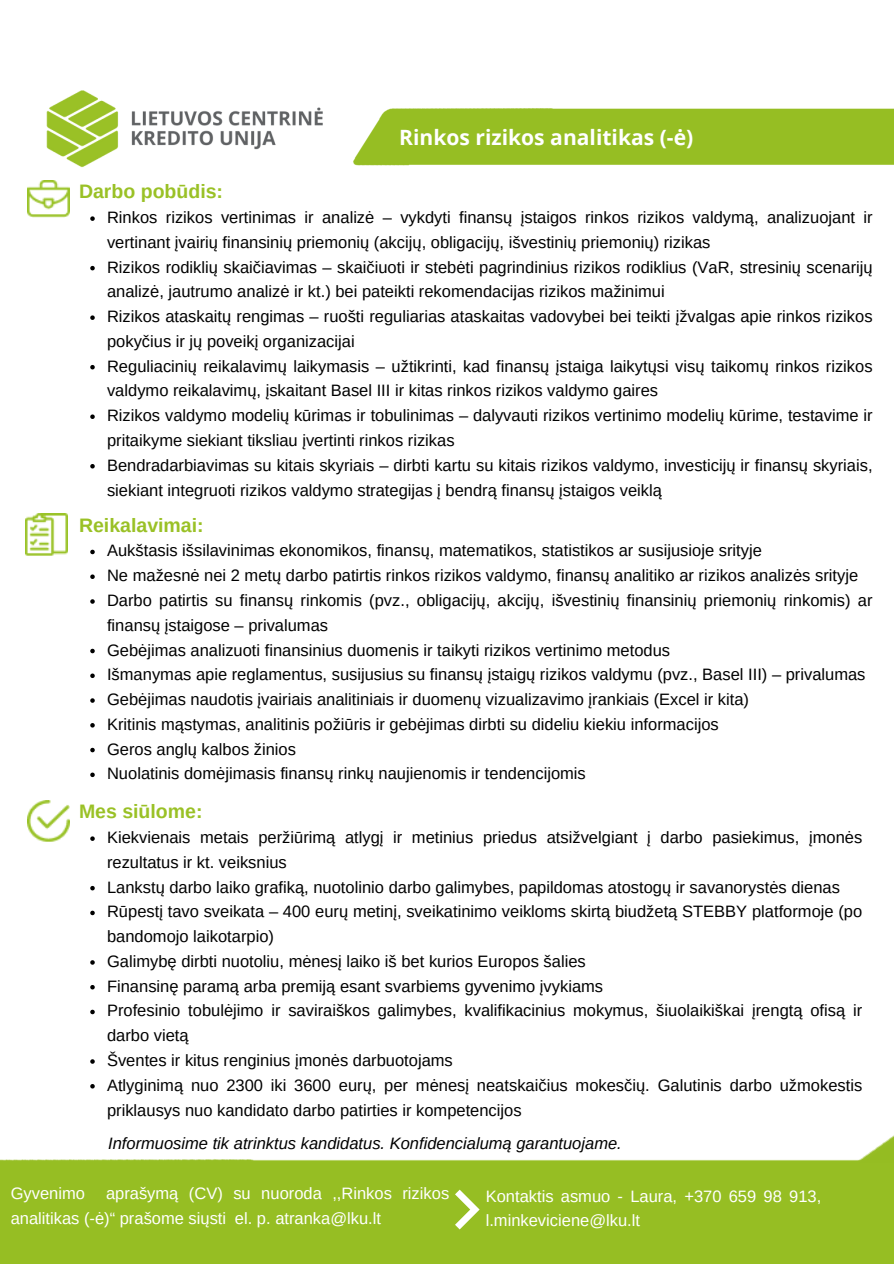
<style>
.page{position:relative;width:894px;height:1264px;background:#fff}
.page>*{position:absolute;margin:0;border:0;box-sizing:border-box;transform-origin:0 0}
.t1{font:700 21px "Open Sans";color:#fff}
.t2{font:700 19.5px "Arimo";color:#9ac126}
.t3{font:16.5px/24.8px "Arimo";color:#000}
.t4{font:16.5px/24.8px "Arimo";color:#fff}
.t5{font:italic 16.5px "Arimo";color:#000}
</style>
<div class="page">
<img style="left:353px;top:108px;width:540px;height:58px">
<img style="left:46px;top:90px;width:277px;height:102px">
<img style="left:0;top:1088px;width:893px;height:175px">
<img style="left:25px;top:513px;width:42px;height:43px">
<img style="left:27px;top:800px;width:42px;height:42px">
<svg style="left:455px;top:1189px;width:24px;height:39px"></svg>
<svg style="left:90px;top:549px;width:5px;height:5px"></svg>
<svg style="left:90px;top:574px;width:5px;height:5px"></svg>
<svg style="left:90px;top:599px;width:5px;height:4px"></svg>
<svg style="left:90px;top:648px;width:5px;height:5px"></svg>
<svg style="left:90px;top:673px;width:5px;height:5px"></svg>
<svg style="left:90px;top:698px;width:5px;height:4px"></svg>
<svg style="left:90px;top:723px;width:5px;height:4px"></svg>
<svg style="left:90px;top:747px;width:5px;height:5px"></svg>
<svg style="left:90px;top:772px;width:5px;height:5px"></svg>
<svg style="left:90px;top:836px;width:5px;height:4px"></svg>
<svg style="left:90px;top:885px;width:5px;height:5px"></svg>
<svg style="left:90px;top:910px;width:5px;height:5px"></svg>
<svg style="left:90px;top:960px;width:5px;height:4px"></svg>
<svg style="left:90px;top:985px;width:5px;height:4px"></svg>
<svg style="left:90px;top:1009px;width:5px;height:5px"></svg>
<svg style="left:90px;top:1059px;width:5px;height:4px"></svg>
<svg style="left:90px;top:1084px;width:5px;height:4px"></svg>
<svg style="left:90px;top:216px;width:5px;height:5px"></svg>
<svg style="left:90px;top:266px;width:5px;height:4px"></svg>
<svg style="left:90px;top:315px;width:5px;height:5px"></svg>
<svg style="left:90px;top:365px;width:5px;height:4px"></svg>
<svg style="left:90px;top:414px;width:5px;height:5px"></svg>
<svg style="left:90px;top:464px;width:5px;height:4px"></svg>
<img style="left:27px;top:180px;width:42px;height:37px">
<h1 class="t1" style="left:399px;top:122px;width:295px">Rinkos rizikos analitikas (-ė)</h1>
<p class="t2" style="left:79px;top:181px;width:146px">Darbo pobūdis:</p>
<p class="t3" style="left:107px;top:205px;width:766px">Rinkos rizikos vertinimas ir analizė – vykdyti finansų įstaigos rinkos rizikos valdymą, analizuojant ir vertinant įvairių finansinių priemonių (akcijų, obligacijų, išvestinių priemonių) rizikas</p>
<p class="t3" style="left:107px;top:254px;width:766px">Rizikos rodiklių skaičiavimas – skaičiuoti ir stebėti pagrindinius rizikos rodiklius (VaR, stresinių scenarijų analizė, jautrumo analizė ir kt.) bei pateikti rekomendacijas rizikos mažinimui</p>
<p class="t3" style="left:107px;top:304px;width:766px">Rizikos ataskaitų rengimas – ruošti reguliarias ataskaitas vadovybei bei teikti įžvalgas apie rinkos rizikos pokyčius ir jų poveikį organizacijai</p>
<p class="t3" style="left:107px;top:353px;width:766px">Reguliacinių reikalavimų laikymasis – užtikrinti, kad finansų įstaiga laikytųsi visų taikomų rinkos rizikos valdymo reikalavimų, įskaitant Basel III ir kitas rinkos rizikos valdymo gaires</p>
<p class="t3" style="left:107px;top:403px;width:766px">Rizikos valdymo modelių kūrimas ir tobulinimas – dalyvauti rizikos vertinimo modelių kūrime, testavime ir pritaikyme siekiant tiksliau įvertinti rinkos rizikas</p>
<p class="t3" style="left:107px;top:452px;width:766px">Bendradarbiavimas su kitais skyriais – dirbti kartu su kitais rizikos valdymo, investicijų ir finansų skyriais, siekiant integruoti rizikos valdymo strategijas į bendrą finansų įstaigos veiklą</p>
<h1 class="t2" style="left:79px;top:514px;width:126px">Reikalavimai:</h1>
<p class="t3" style="left:107px;top:538px;width:656px">Aukštasis išsilavinimas ekonomikos, finansų, matematikos, statistikos ar susijusioje srityje</p>
<p class="t3" style="left:107px;top:563px;width:752px">Ne mažesnė nei 2 metų darbo patirtis rinkos rizikos valdymo, finansų analitiko ar rizikos analizės srityje</p>
<p class="t3" style="left:107px;top:588px;width:766px">Darbo patirtis su finansų rinkomis (pvz., obligacijų, akcijų, išvestinių finansinių priemonių rinkomis) ar finansų įstaigose – privalumas</p>
<p class="t3" style="left:107px;top:637px;width:564px">Gebėjimas analizuoti finansinius duomenis ir taikyti rizikos vertinimo metodus</p>
<p class="t3" style="left:107px;top:662px;width:759px">Išmanymas apie reglamentus, susijusius su finansų įstaigų rizikos valdymu (pvz., Basel III) – privalumas</p>
<p class="t3" style="left:107px;top:687px;width:643px">Gebėjimas naudotis įvairiais analitiniais ir duomenų vizualizavimo įrankiais (Excel ir kita)</p>
<p class="t3" style="left:107px;top:711px;width:613px">Kritinis mąstymas, analitinis požiūris ir gebėjimas dirbti su dideliu kiekiu informacijos</p>
<h1 class="t3" style="left:107px;top:736px;width:190px">Geros anglų kalbos žinios</h1>
<p class="t3" style="left:107px;top:761px;width:480px">Nuolatinis domėjimasis finansų rinkų naujienomis ir tendencijomis</p>
<p class="t2" style="left:79px;top:800px;width:125px">Mes siūlome:</p>
<p class="t3" style="left:107px;top:825px;width:756px">Kiekvienais metais peržiūrimą atlygį ir metinius priedus atsižvelgiant į darbo pasiekimus, įmonės rezultatus ir kt. veiksnius</p>
<p class="t3" style="left:107px;top:874px;width:734px">Lankstų darbo laiko grafiką, nuotolinio darbo galimybes, papildomas atostogų ir savanorystės dienas</p>
<p class="t3" style="left:107px;top:899px;width:756px">Rūpestį tavo sveikata – 400 eurų metinį, sveikatinimo veikloms skirtą biudžetą STEBBY platformoje (po bandomojo laikotarpio)</p>
<p class="t3" style="left:107px;top:948px;width:480px">Galimybę dirbti nuotoliu, mėnesį laiko iš bet kurios Europos šalies</p>
<p class="t3" style="left:107px;top:973px;width:497px">Finansinę paramą arba premiją esant svarbiems gyvenimo įvykiams</p>
<p class="t3" style="left:107px;top:998px;width:756px">Profesinio tobulėjimo ir saviraiškos galimybes, kvalifikacinius mokymus, šiuolaikiškai įrengtą ofisą ir darbo vietą</p>
<p class="t3" style="left:107px;top:1047px;width:347px">Šventes ir kitus renginius įmonės darbuotojams</p>
<p class="t3" style="left:107px;top:1072px;width:756px">Atlyginimą nuo 2300 iki 3600 eurų, per mėnesį neatskaičius mokesčių. Galutinis darbo užmokestis priklausys nuo kandidato darbo patirties ir kompetencijos</p>
<p class="t5" style="left:108px;top:1134px;width:515px">Informuosime tik atrinktus kandidatus. Konfidencialumą garantuojame.</p>
<p class="t4" style="left:11px;top:1181px;width:440px;text-indent:95px">aprašymą (CV) su nuoroda ,,Rinkos rizikos analitikas (-ė)“ prašome siųsti</p>
<p class="t4" style="left:11px;top:1181px;width:76px">Gyvenimo</p>
<p class="t4" style="left:235px;top:1205px;width:147px">el. p. atranka@lku.lt</p>
<p class="t4" style="left:485px;top:1183px;width:337px">Kontaktis asmuo - Laura, +370 659 98 913, l.minkeviciene@lku.lt</p>
</div>
